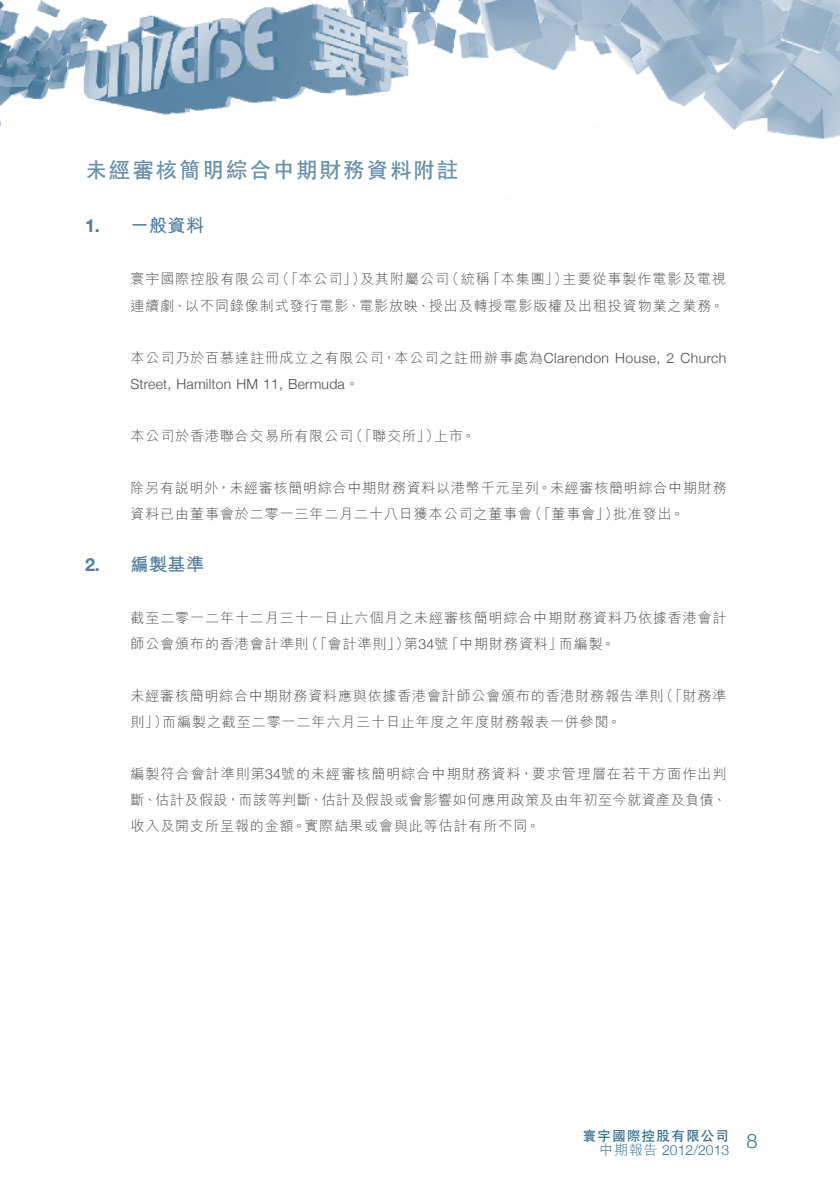
<style>
.page{position:relative;width:840px;height:1191px;background:#fff}
.page>*{position:absolute;margin:0;border:0;box-sizing:border-box;transform-origin:0 0}
.Heading_1{font:700 22px "C Hei 2 HK";letter-spacing:.065em;color:#6a90ac}
.t1{font:300 20px "Helvetica Neue";color:#386e8f}
.Notes_HD1{font:700 18px "M Hei HK";letter-spacing:.03em;color:#517d9d}
.Notes_HD1-2{font:700 18px "Helvetica Neue";color:#517d9d}
.Notes{font:300 14px/26px "M Hei HK";letter-spacing:.065em;color:#4b4c4d}
.Notes-2{font:300 14px/26px "Helvetica Neue";letter-spacing:.015em;color:#4b4c4d}
.t2{font:300 14px "Helvetica Neue";letter-spacing:.005em;color:#386e8f}
.t3{font:700 14px "C Hei 2 HK";letter-spacing:.055em;color:#386e8f}
.s1{font-family:"M Hei HK"}
.s2{font-family:"Helvetica Neue"}
</style>
<div class="page">
<img style="left:2px;top:0;width:837px;height:139px">
<img style="left:1px;top:0;width:1px;height:380px">
<p class="Heading_1" style="left:85px;top:159px;width:375px">未經審核簡明綜合中期財務資料附註</p>
<p class="Notes_HD1" style="left:130px;top:213px;width:75px">一般資料</p>
<p class="Notes_HD1-2" style="left:85px;top:215px;width:16px">1.</p>
<p class="Notes_HD1-2" style="left:85px;top:553px;width:16px">2.</p>
<p class="Notes" style="left:130px;top:266px;width:594px">寰宇國際控股有限公司<br>連續劇、以不同錄像制式發行電影、電影放映、授出及轉授電影版權及出租投資物業之業務。</p>
<p class="Notes-2" style="left:130px;top:344px;width:597px"><span class="s1">本公司乃於百慕達註冊成立之有限公司，本公司之註冊辦事處為</span>Clarendon House, 2 Church<br>Street, Hamilton HM 11, Bermuda<span class="s1">。</span></p>
<p class="Notes" style="left:434px;top:422px;width:43px">上市。</p>
<p class="Notes" style="left:275px;top:266px;width:92px">（「本公司」）</p>
<p class="Notes" style="left:445px;top:266px;width:46px">（統稱</p>
<p class="Notes" style="left:486px;top:266px;width:83px">「本集團」）</p>
<p class="Notes" style="left:360px;top:266px;width:90px">及其附屬公司</p>
<p class="Notes" style="left:562px;top:266px;width:165px">主要從事製作電影及電視</p>
<p class="Notes" style="left:349px;top:422px;width:92px">（「聯交所」）</p>
<p class="Notes" style="left:130px;top:422px;width:224px">本公司於香港聯合交易所有限公司</p>
<p class="Notes" style="left:612px;top:474px;width:115px;text-indent:-482px">除另有說明外，未經審核簡明綜合中期財務資料以港幣千元呈列。未經審核簡明綜合中期財務批准發出。</p>
<p class="Notes" style="left:528px;top:500px;width:92px">（「董事會」）</p>
<p class="Notes" style="left:130px;top:500px;width:403px">資料已由董事會於二零一三年二月二十八日獲本公司之董事會</p>
<p class="Notes_HD1" style="left:130px;top:551px;width:75px">編製基準</p>
<p class="Notes" style="left:558px;top:604px;width:169px;text-indent:-428px">截至二零一二年十二月三十一日止六個月之未經審核簡明綜合中期財務資料乃依據香港會計而編製。</p>
<p class="Notes" style="left:130px;top:630px;width:179px">師公會頒布的香港會計準則</p>
<p class="Notes" style="left:304px;top:630px;width:106px">（「會計準則」）</p>
<p class="Notes" style="left:404px;top:630px;width:46px">第<span class="s2">34</span>號</p>
<p class="Notes" style="left:445px;top:630px;width:118px">「中期財務資料」</p>
<p class="Notes" style="left:162px;top:682px;width:502px;text-indent:-32px">未經審核簡明綜合中期財務資料應與依據香港會計師公會頒布的香港財務報告準則而編製之截至二零一二年六月三十日止年度之年度財務報表一併參閱。</p>
<p class="Notes" style="left:659px;top:682px;width:68px">（「財務準</p>
<p class="Notes" style="left:130px;top:708px;width:39px">則」）</p>
<p class="Notes" style="left:130px;top:760px;width:597px;text-align:justify">編製符合會計準則第<span class="s2">34</span>號的未經審核簡明綜合中期財務資料，要求管理層在若干方面作出判斷、估計及假設，而該等判斷、估計及假設或會影響如何應用政策及由年初至今就資產及負債、收入及開支所呈報的金額。實際結果或會與此等估計有所不同。</p>
<p class="t3" style="left:582px;top:1129px;width:148px">寰宇國際控股有限公司</p>
<p class="t2" style="left:599px;top:1141px;width:131px"><span class="s1">中期報告</span> 2012/2013</p>
<h2 class="t1" style="left:746px;top:1128px;width:13px">8</h2>
</div>
